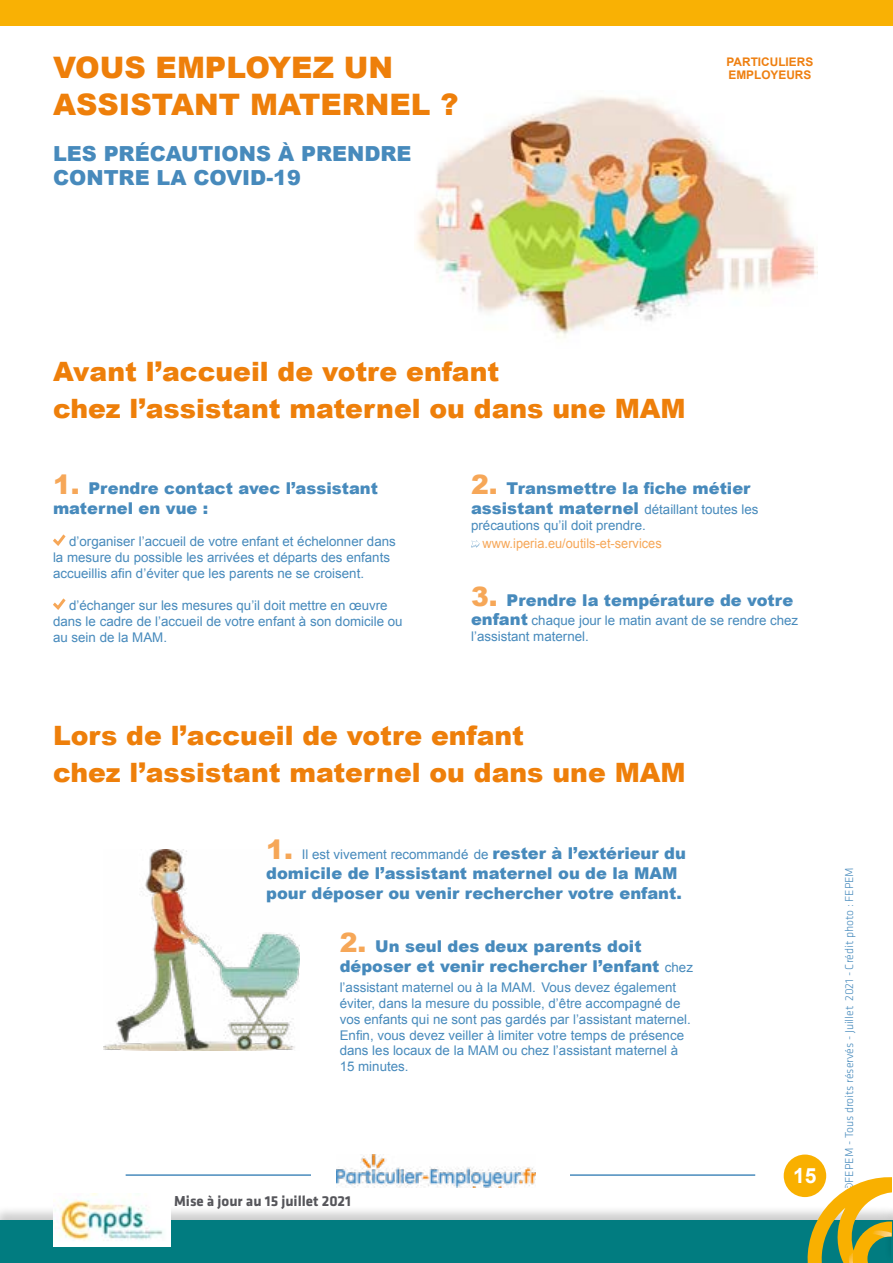
<style>
.page{position:relative;width:893px;height:1263px;background:#fff}
.page>*{position:absolute;margin:0;border:0;box-sizing:border-box;transform-origin:0 0}
.t1{font:900 29.55px/37px "Arial";color:#ee7f0a}
.t2{font:900 26.7px/37px "Arial";color:#ee7f0a}
.t3{font:700 21px "Arial";color:#fff}
.t4{font:900 20.7px/23.7px "Arial";color:#478abc}
.t5{font:900 16.35px/19.5px "Arial";color:#478abc}
.t6{font:700 15px "Klavika Basic";color:#56565b}
.t7{font:13.35px/16px "Arial";color:#478abc}
.t8{font:13.35px "Arial";color:#f6a758;scale:.96 1}
.t9{font:300 11.85px "Klavika Basic";color:#478abc}
.t10{font:700 11.85px/13.4px "Arial";color:#ee7f10}
.s1{font-size:26.7px;color:#f6a758}
.s2{font-weight:900;font-size:16.35px}
.s3{font-weight:900;font-size:26.7px;color:#f6a758}
.s4{font-weight:400;font-size:13.35px}
</style>
<div class="page">
<img style="left:416px;top:96px;width:401px;height:243px">
<svg style="left:53px;top:534px;width:13px;height:12px"></svg>
<svg style="left:53px;top:598px;width:13px;height:12px"></svg>
<svg style="left:471px;top:540px;width:8px;height:8px"></svg>
<hr style="left:126px;top:1174px;width:249px;height:2px;background:#478abc">
<hr style="left:506px;top:1174px;width:249px;height:2px;background:#478abc">
<div style="left:311px;top:1156px;width:259px;height:31px;background:#fff"></div>
<img style="left:337px;top:1154px;width:199px;height:33px">
<img style="left:104px;top:849px;width:196px;height:202px">
<div style="left:0;top:0;width:893px;height:26px;background:#f9b104"></div>
<div style="left:0;top:1206px;width:893px;height:57px;background:#000;opacity:.2"></div>
<div style="left:0;top:1220px;width:892px;height:43px;background:#017c80"></div>
<div style="left:884px;top:1206px;width:9px;height:57px;background:#000;opacity:.2"></div>
<hr style="left:892px;top:1220px;width:1px;height:43px;background:#017c80">
<img style="left:54px;top:1194px;width:116px;height:53px">
<svg style="left:804px;top:1174px;width:87px;height:89px"></svg>
<div style="left:784px;top:1154px;width:42px;height:43px;background:#f9b000;border-radius:50%"></div>
<h1 class="t1" style="left:53px;top:48px;width:407px">VOUS EMPLOYEZ UN<br>ASSISTANT MATERNEL ?</h1>
<h3 class="t4" style="left:53px;top:141px;width:360px">LES PRÉCAUTIONS À PRENDRE<br>CONTRE LA COVID-19</h3>
<p class="t10" style="left:727px;top:55px;width:88px">PARTICULIERS<br>EMPLOYEURS</p>
<h2 class="t2" style="left:53px;top:352px;width:634px">Avant l’accueil de votre enfant<br>chez l’assistant maternel ou dans une MAM</h2>
<p class="t5" style="left:53px;top:478px;width:326px"><span class="s1">1.</span> Prendre contact avec l’assistant maternel en vue :</p>
<p class="t7" style="left:53px;top:533px;width:344px;text-indent:16px">d’organiser l’accueil de votre enfant et échelonner dans la mesure du possible les arrivées et départs des enfants accueillis afin d’éviter que les parents ne se croisent.</p>
<p class="t7" style="left:53px;top:597px;width:351px;text-indent:16px">d’échanger sur les mesures qu’il doit mettre en œuvre dans le cadre de l’accueil de votre enfant à son domicile ou au sein de la MAM.</p>
<p class="t5" style="left:471px;top:478px;width:281px"><span class="s1">2.</span> Transmettre la fiche métier</p>
<p class="t7" style="left:471px;top:501px;width:289px"><span class="s2">assistant maternel</span> détaillant toutes les précautions qu’il doit prendre.</p>
<p class="t8" style="left:483px;top:534px;width:188px">www.iperia.eu/outils-et-services</p>
<p class="t5" style="left:471px;top:590px;width:324px"><span class="s1">3.</span> Prendre la température de votre</p>
<p class="t7" style="left:471px;top:613px;width:329px"><span class="s2">enfant</span> chaque jour le matin avant de se rendre chez l’assistant maternel.</p>
<h2 class="t2" style="left:53px;top:716px;width:634px">Lors de l’accueil de votre enfant<br>chez l’assistant maternel ou dans une MAM</h2>
<p class="t7" style="left:266px;top:847px;width:421px"><span class="s3">1.</span> Il est vivement recommandé de <span class="s2">rester à l’extérieur du</span></p>
<p class="t5" style="left:266px;top:863px;width:417px">domicile de l’assistant maternel ou de la MAM pour déposer ou venir rechercher votre enfant.</p>
<p class="t5" style="left:340px;top:936px;width:355px"><span class="s1">2.</span> Un seul des deux parents doit déposer et venir rechercher l’enfant <span class="s4">chez</span></p>
<p class="t7" style="left:340px;top:979px;width:353px">l’assistant maternel ou à la MAM. Vous devez également éviter, dans la mesure du possible, d’être accompagné de vos enfants qui ne sont pas gardés par l’assistant maternel.<br>Enfin, vous devez veiller à limiter votre temps de présence dans les locaux de la MAM ou chez l’assistant maternel à 15 minutes.</p>
<p class="t6" style="left:174px;top:1190px;width:178px">Mise à jour au 15 juillet 2021</p>
<h3 class="t3" style="left:793px;top:1162px;width:25px">15</h3>
<p class="t9" style="left:842px;top:1192px;width:327px;rotate:-90deg">©FEPEM - Tous droits réservés - Juillet 2021 - Crédit photo : FEPEM</p>
</div>
